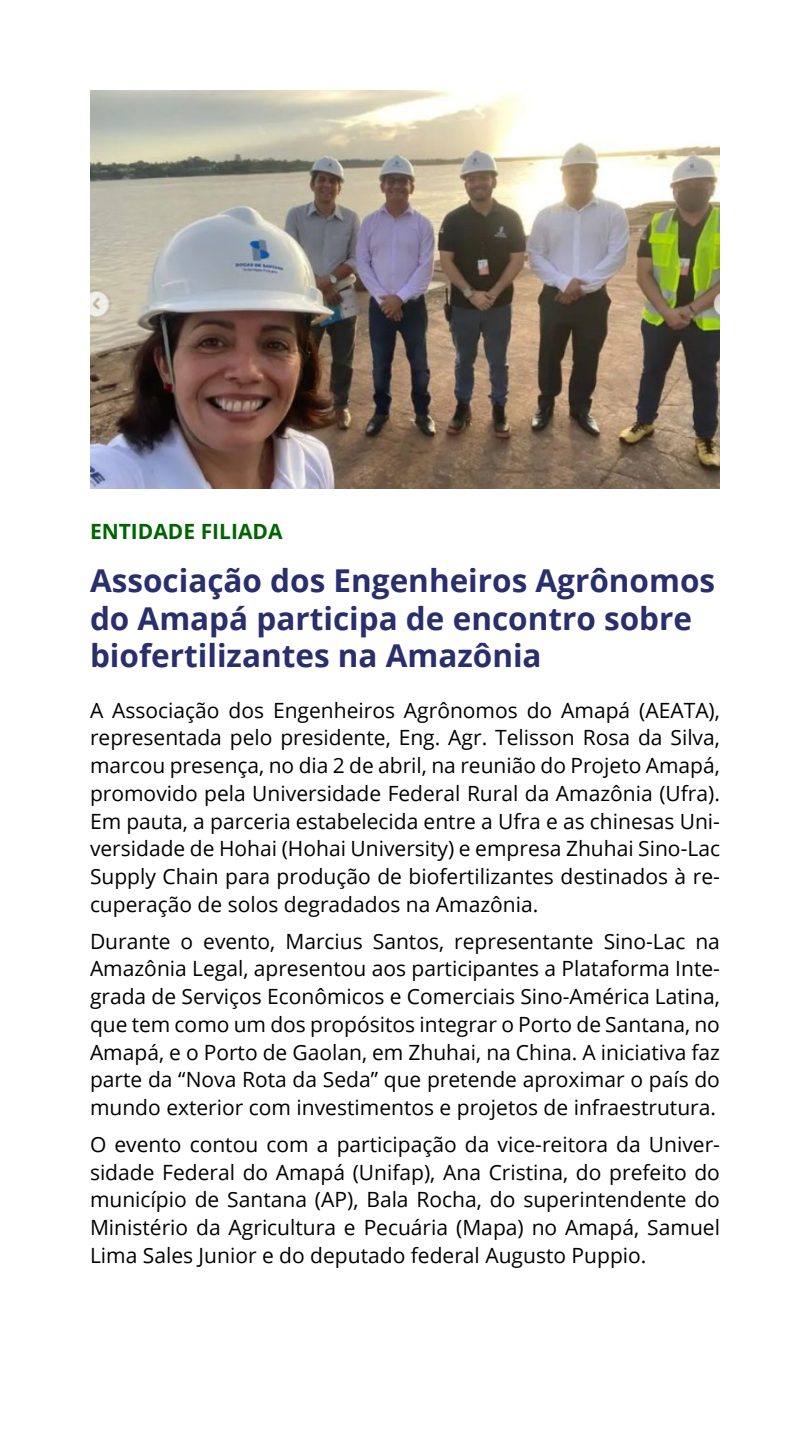
<style>
.page{position:relative;width:810px;height:1440px;background:#fff}
.page>*{position:absolute;margin:0;border:0;box-sizing:border-box;transform-origin:0 0}
.t1{font:700 31.5px/37.8px "Open Sans";color:#292e6c}
.t2{font:21px/27.8px "Open Sans";color:#000;text-align:justify}
.t3{font:700 21px "Open Sans";color:#006400}
</style>
<div class="page">
<img style="left:90px;top:90px;width:630px;height:399px">
<h3 class="t3" style="left:90px;top:517px;width:194px">ENTIDADE FILIADA</h3>
<h2 class="t1" style="left:90px;top:561px;width:627px">Associação dos Engenheiros Agrônomos do Amapá participa de encontro sobre biofertilizantes na Amazônia</h2>
<p class="t2" style="left:90px;top:696px;width:632px">A Associação dos Engenheiros Agrônomos do Amapá (AEATA), representada pelo presidente, Eng. Agr. Telisson Rosa da Silva, marcou presença, no dia 2 de abril, na reunião do Projeto Amapá, promovido pela Universidade Federal Rural da Amazônia (Ufra).<br>Em pauta, a parceria estabelecida entre a Ufra e as chinesas Uni&shy;versidade de Hohai (Hohai University) e empresa Zhuhai Sino-Lac Supply Chain para produção de biofertilizantes destinados à re&shy;cuperação de solos degradados na Amazônia.</p>
<p class="t2" style="left:90px;top:927px;width:632px">Durante o evento, Marcius Santos, representante Sino-Lac na Amazônia Legal, apresentou aos participantes a Plataforma Inte&shy;grada de Serviços Econômicos e Comerciais Sino-América Latina, que tem como um dos propósitos integrar o Porto de Santana, no Amapá, e o Porto de Gaolan, em Zhuhai, na China. A iniciativa faz parte da “Nova Rota da Seda” que pretende aproximar o país do mundo exterior com investimentos e projetos de infraestrutura.</p>
<p class="t2" style="left:90px;top:1130px;width:632px">O evento contou com a participação da vice-reitora da Univer&shy;sidade Federal do Amapá (Unifap), Ana Cristina, do prefeito do município de Santana (AP), Bala Rocha, do superintendente do Ministério da Agricultura e Pecuária (Mapa) no Amapá, Samuel Lima Sales Junior e do deputado federal Augusto Puppio.</p>
</div>
